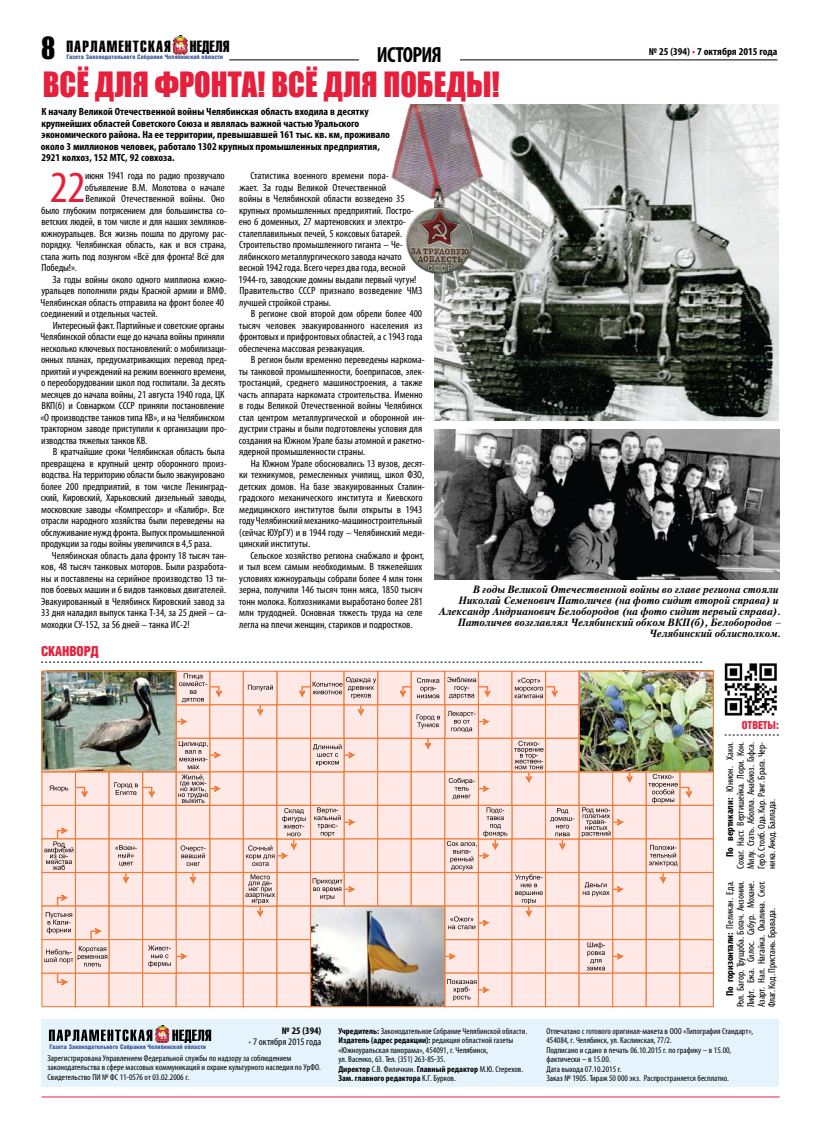
<style>
.page{position:relative;width:820px;height:1134px;background:#fff}
.page>*{position:absolute;margin:0;border:0;box-sizing:border-box;transform-origin:0 0}
.t1{font:condensed 44.6px "Myriad Pro";color:#e6203c;scale:1.05 1}
.t2{font:32px "Impact";color:#e6203c;scale:.95 1}
.t3{font:700 condensed 22px "Myriad Pro";color:#000}
.t4{font:15.9px "Helios Extra Compressed C";letter-spacing:.065em;color:#000;scale:1.12 1}
.t5{font:900 13.8px "Helios Cond";letter-spacing:-.01em;color:#e6203c;scale:.96 1}
.t6{font:900 11px "Helios Cond";letter-spacing:-.01em;color:#e6203c;scale:.96 1}
.t7{font:condensed 10.5px/11.5px "Myriad Pro";color:#000;scale:1.05 1}
.t8{font:700 condensed 10.5px/11.5px "Myriad Pro";color:#000;scale:1.05 1}
.t9{font:italic 700 10.5px/11px "Petersburg C";color:#000;text-align:right}
.t10{font:condensed 10px/10.5px "Myriad Pro";letter-spacing:-.01em;color:#000;text-align:justify;scale:1.05 1}
.t11{font:700 condensed 10px "Myriad Pro";color:#000;scale:1.05 1}
.t12{font:condensed 8.6px/9.5px "Myriad Pro";color:#000;scale:1.05 1}
.t13{font:900 6.2px "Helios Cond";color:#3c559f;scale:1.04 1}
.s1{font-family:"Impact";font-size:28px}
.s2{color:#e6203c}
.s3{font-weight:700}
.s4{color:#676767}
</style>
<div class="page">
<hr style="left:229px;top:60px;width:548px;height:1px;background:#000">
<hr style="left:41px;top:1096px;width:738px;height:1px;background:#e6203c">
<div style="left:41px;top:1019px;width:737px;height:68px;background:#e5f4fc"></div>
<svg style="left:49px;top:1025px;width:162px;height:18px"></svg>
<svg style="left:41px;top:662px;width:661px;height:1px"></svg>
<svg style="left:41px;top:670px;width:673px;height:337px;background:#e5cec4"></svg>
<img style="left:724px;top:663px;width:53px;height:53px">
<svg style="left:724px;top:735px;width:54px;height:1px"></svg>
<img style="left:434px;top:104px;width:344px;height:317px">
<img style="left:435px;top:429px;width:344px;height:150px">
<img style="left:392px;top:104px;width:90px;height:171px">
<svg style="left:172px;top:35px;width:329px;height:26px"></svg>
<h3 class="t4" style="left:41px;top:37px;width:169px"><span class="s1">8</span> ПАРЛАМЕНТСКАЯ НЕДЕЛЯ</h3>
<p class="t8" style="left:648px;top:45px;width:124px">№ 25 (394) <span class="s2">•</span> 7 октября 2015 года</p>
<h3 class="t3" style="left:376px;top:41px;width:10px">история</h3>
<p class="t13" style="left:66px;top:54px;width:152px">Газета Законодательного Cобрания Челябинской области</p>
<h2 class="t2" style="left:43px;top:59px;width:482px">Всё для фронта! Всё для Победы!</h2>
<p class="t8" style="left:41px;top:106px;width:334px">К началу Великой Отечественной войны Челябинская область входила в десятку крупнейших областей Советского Союза и являлась важной частью Уральского экономического района. На ее территории, превышавшей 161 тыс. кв. км, проживало около 3 миллионов человек, работало 1302 крупных промышленных предприятия, 2921 колхоз, 152 МТС, 92 совхоза.</p>
<h1 class="t1" style="left:50px;top:161px;width:35px">22</h1>
<p class="t7" style="left:85px;top:170px;width:134px">июня 1941 года по радио прозвучало</p>
<p class="t7" style="left:85px;top:182px;width:135px">объявление В.М. Молотова о начале</p>
<p class="t7" style="left:85px;top:193px;width:134px">Великой Отечественной войны. Оно</p>
<p class="t7" style="left:41px;top:205px;width:178px">было глубоким потрясением для большинства со-</p>
<p class="t7" style="left:41px;top:216px;width:178px">ветских людей, в том числе и для наших земляков-</p>
<p class="t7" style="left:41px;top:228px;width:178px">южноуральцев. Вся жизнь пошла по другому рас-</p>
<p class="t7" style="left:41px;top:239px;width:177px">порядку. Челябинская область, как и вся страна,</p>
<p class="t7" style="left:41px;top:251px;width:176px">стала жить под лозунгом «Всё для фронта! Всё для</p>
<p class="t7" style="left:42px;top:262px;width:35px">Победы!».</p>
<p class="t7" style="left:52px;top:274px;width:168px">За годы войны около одного миллиона южно-</p>
<p class="t7" style="left:41px;top:285px;width:177px">уральцев пополнили ряды Красной армии и ВМФ.</p>
<p class="t7" style="left:41px;top:296px;width:176px">Челябинская область отправила на фронт более 40</p>
<p class="t7" style="left:41px;top:308px;width:113px">соединений и отдельных частей.</p>
<p class="t7" style="left:53px;top:319px;width:165px">Интересный факт. Партийные и советские органы</p>
<p class="t7" style="left:41px;top:331px;width:176px">Челябинской области еще до начала войны приняли</p>
<p class="t7" style="left:41px;top:342px;width:178px">несколько ключевых постановлений: о мобилизаци-</p>
<p class="t7" style="left:41px;top:354px;width:178px">онных планах, предусматривающих перевод пред-</p>
<p class="t7" style="left:41px;top:365px;width:178px">приятий и учреждений на режим военного времени,</p>
<p class="t7" style="left:41px;top:377px;width:177px">о переоборудовании школ под госпитали. За десять</p>
<p class="t7" style="left:41px;top:388px;width:176px">месяцев до начала войны, 21 августа 1940 года, ЦК</p>
<p class="t7" style="left:42px;top:400px;width:176px">ВКП(б) и Совнарком СССР приняли постановление</p>
<p class="t7" style="left:40px;top:411px;width:177px">«О производстве танков типа КВ», и на Челябинском</p>
<p class="t7" style="left:41px;top:423px;width:179px">тракторном заводе приступили к организации про-</p>
<p class="t7" style="left:41px;top:434px;width:102px">изводства тяжелых танков КВ.</p>
<p class="t7" style="left:53px;top:446px;width:165px">В кратчайшие сроки Челябинская область была</p>
<p class="t7" style="left:41px;top:457px;width:178px">превращена в крупный центр оборонного произ-</p>
<p class="t7" style="left:41px;top:469px;width:176px">водства. На территорию области было эвакуировано</p>
<p class="t7" style="left:41px;top:480px;width:178px">более 200 предприятий, в том числе Ленинград-</p>
<p class="t7" style="left:41px;top:492px;width:178px">ский, Кировский, Харьковский дизельный заводы,</p>
<p class="t7" style="left:41px;top:503px;width:176px">московские заводы «Компрессор» и «Калибр». Все</p>
<p class="t7" style="left:41px;top:515px;width:176px">отрасли народного хозяйства были переведены на</p>
<p class="t7" style="left:41px;top:526px;width:176px">обслуживание нужд фронта. Выпуск промышленной</p>
<p class="t7" style="left:41px;top:538px;width:164px">продукции за годы войны увеличился в 4,5 раза.</p>
<p class="t7" style="left:52px;top:549px;width:168px">Челябинская область дала фронту 18 тысяч тан-</p>
<p class="t7" style="left:41px;top:561px;width:178px">ков, 48 тысяч танковых моторов. Были разработа-</p>
<p class="t7" style="left:41px;top:572px;width:178px">ны и поставлены на серийное производство 13 ти-</p>
<p class="t7" style="left:41px;top:584px;width:177px">пов боевых машин и 6 видов танковых двигателей.</p>
<p class="t7" style="left:41px;top:595px;width:176px">Эвакуированный в Челябинск Кировский завод за</p>
<p class="t7" style="left:41px;top:607px;width:178px">33 дня наладил выпуск танка Т-34, за 25 дней – са-</p>
<p class="t7" style="left:41px;top:618px;width:143px">моходки СУ-152, за 56 дней – танка ИС-2!</p>
<h3 class="t5" style="left:41px;top:643px;width:61px">сканворд</h3>
<p class="t7" style="left:238px;top:170px;width:177px;text-indent:12px">Статистика военного времени пора-<br>жает. За годы Великой Отечественной<br>войны в Челябинской области возведено 35 крупных промышленных предприятий. Постро&shy;ено 6 доменных, 27 мартеновских и электро&shy;сталеплавильных печей, 5 коксовых батарей.<br>Строительство промышленного гиганта – Че&shy;лябинского металлургического завода начато весной 1942 года. Всего через два года, весной 1944-го, заводские домны выдали первый чугун!<br>Правительство СССР признало возведение ЧМЗ лучшей стройкой страны.</p>
<p class="t7" style="left:239px;top:308px;width:176px;text-align:justify;text-indent:12px">В регионе свой второй дом обрели более 400 тысяч человек эвакуированного населения из фронтовых и прифронтовых областей, а с 1943 года обеспечена массовая реэвакуация.</p>
<p class="t7" style="left:238px;top:354px;width:179px;text-indent:12px">В регион были временно переведены наркома&shy;ты танковой промышленности, боеприпасов, элек&shy;тростанций, среднего машиностроения, а также часть аппарата наркомата строительства. Именно в годы Великой Отечественной войны Челябинск стал центром металлургической и оборонной ин&shy;дустрии страны и были подготовлены условия для создания на Южном Урале базы атомной и ракетно&shy;ядерной промышленности страны.</p>
<p class="t7" style="left:239px;top:457px;width:178px;text-indent:12px">На Южном Урале обосновались 13 вузов, десят&shy;ки техникумов, ремесленных училищ, школ ФЗО, детских домов. На базе эвакуированных Сталин&shy;градского механического института и Киевского медицинского институтов были открыты в 1943 году Челябинский механико-машиностроительный (сейчас ЮУрГУ) и в 1944 году – Челябинский меди&shy;цинский институты.</p>
<p class="t7" style="left:239px;top:549px;width:178px;text-indent:12px">Сельское хозяйство региона снабжало и фронт, и тыл всем самым необходимым. В тяжелейших условиях южноуральцы собрали более 4 млн тонн зерна, получили 146 тысяч тонн мяса, 1850 тысяч тонн молока. Колхозниками выработано более 281 млн трудодней. Основная тяжесть труда на селе легла на плечи женщин, стариков и подростков.</p>
<p class="t9" style="left:438px;top:583px;width:344px">В годы Великой Отечественной войны во главе региона стояли Николай Семенович Патоличев (на фото сидит второй справа) и Александр Андрианович Белобородов (на фото сидит первый справа).<br>Патоличев возглавлял Челябинский обком ВКП(б), Белобородов – Челябинский облисполком.</p>
<p class="t6" style="left:741px;top:719px;width:40px">Ответы:</p>
<p class="t10" style="left:724px;top:869px;width:122px;text-indent:11px;rotate:-90deg"><span class="s3">По вертикали:</span> Юнион. Хаки.<br>Сохаг. Наст. Вертишейка. Лори. Кон.<br>Милу. Стать. Аболла. Анабиоз. Гафса.<br>Герб. Столб. Ода. Кар. Ранг. Брага. Чер&shy;ника. Анод. Баллада.</p>
<p class="t10" style="left:724px;top:1007px;width:122px;text-indent:11px;rotate:-90deg"><span class="s3">По горизонтали:</span> Пеликан. Еда.<br>Рол. Багор. Трущоба. Богач. Анзонии.<br>Лифт. Ежа. Силос. Сабур. Мохане.<br>Азарт. Нал. Нагайка. Окалина. Скот.<br>Флаг. Код. Пристань. Бравада.</p>
<p class="t13" style="left:49px;top:1043px;width:152px">Газета Законодательного Cобрания Челябинской области</p>
<p class="t11" style="left:282px;top:1024px;width:39px">№ 25 (394)</p>
<p class="t10" style="left:248px;top:1037px;width:71px"><span class="s4">•</span> 7 октября 2015 года</p>
<p class="t12" style="left:47px;top:1053px;width:262px">Зарегистрирована Управлением Федеральной службы по надзору за соблюдением законодательства в сфере массовых коммуникаций и охране культурного наследия по УрФО.<br>Свидетельство ПИ № ФС 11-0576 от 03.02.2006 г.</p>
<p class="t12" style="left:338px;top:1026px;width:181px"><span class="s3">Учредитель:</span> Законодательное Собрание Челябинской области.<br><span class="s3">Издатель (адрес редакции):</span> редакция областной газеты «Южноуральская панорама», 454091, г. Челябинск,<br>ул. Васенко, 63. Тел. (351) 263-85-35.<br><span class="s3">Директор</span> С.В. Филичкин. <span class="s3">Главный редактор</span> М.Ю. Стерехов.<br><span class="s3">Зам. главного редактора</span> К.Г. Бурков.</p>
<p class="t12" style="left:546px;top:1026px;width:198px">Отпечатано с готового оригинал-макета в ООО «Типография Стандарт», 454084, г. Челябинск, ул. Каслинская, 77/2.<br>Подписано и сдано в печать 06.10.2015 г. по графику – в 15.00, фактически – в 15.00.<br>Дата выхода 07.10.2015 г.<br>Заказ № 1905. Тираж 50 000 экз. Распространяется бесплатно.</p>
</div>
